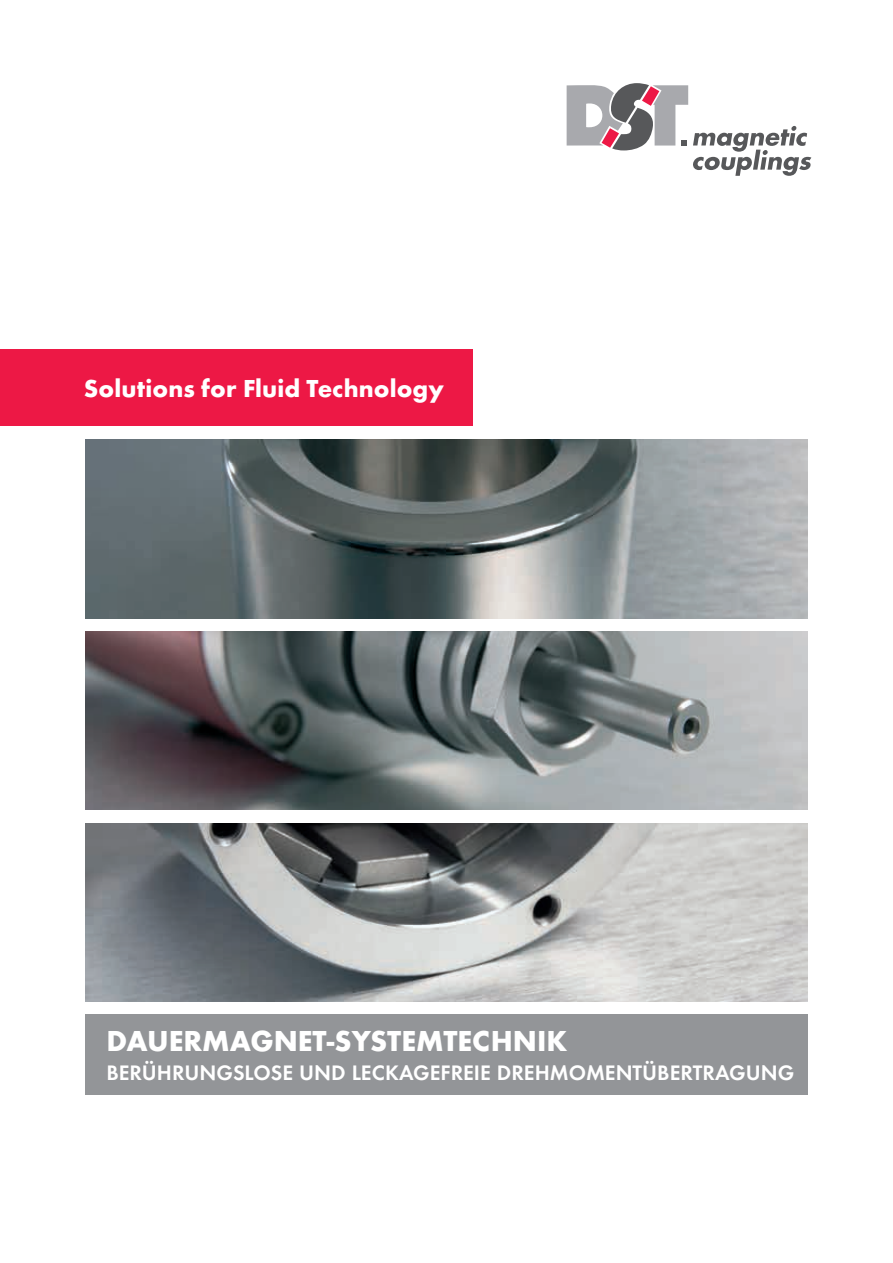
<style>
.page{position:relative;width:893px;height:1263px;background:#fff}
.page>*{position:absolute;margin:0;border:0;box-sizing:border-box;transform-origin:0 0}
.t1{font:800 30px "Function";color:#fff}
.t2{font:800 25.5px "Function";letter-spacing:.005em;color:#fff}
.t3{font:700 21.75px "Function";color:#fff}
</style>
<div class="page">
<div style="left:85px;top:1014px;width:723px;height:81px;background:#939598"></div>
<div style="left:0;top:349px;width:472px;height:77px;background:#ed1845"></div>
<img style="left:85px;top:439px;width:723px;height:179px">
<img style="left:85px;top:631px;width:723px;height:179px">
<img style="left:85px;top:823px;width:723px;height:179px">
<svg style="left:567px;top:83px;width:244px;height:93px"></svg>
<p class="t2" style="left:84px;top:374px;width:362px">Solutions for Fluid Technology</p>
<h1 class="t1" style="left:106px;top:1023px;width:463px">DAUERMAGNET-SYSTEMTECHNIK</h1>
<p class="t3" style="left:106px;top:1060px;width:689px">BERÜHRUNGSLOSE UND LECKAGEFREIE DREHMOMENTÜBERTRAGUNG</p>
</div>
